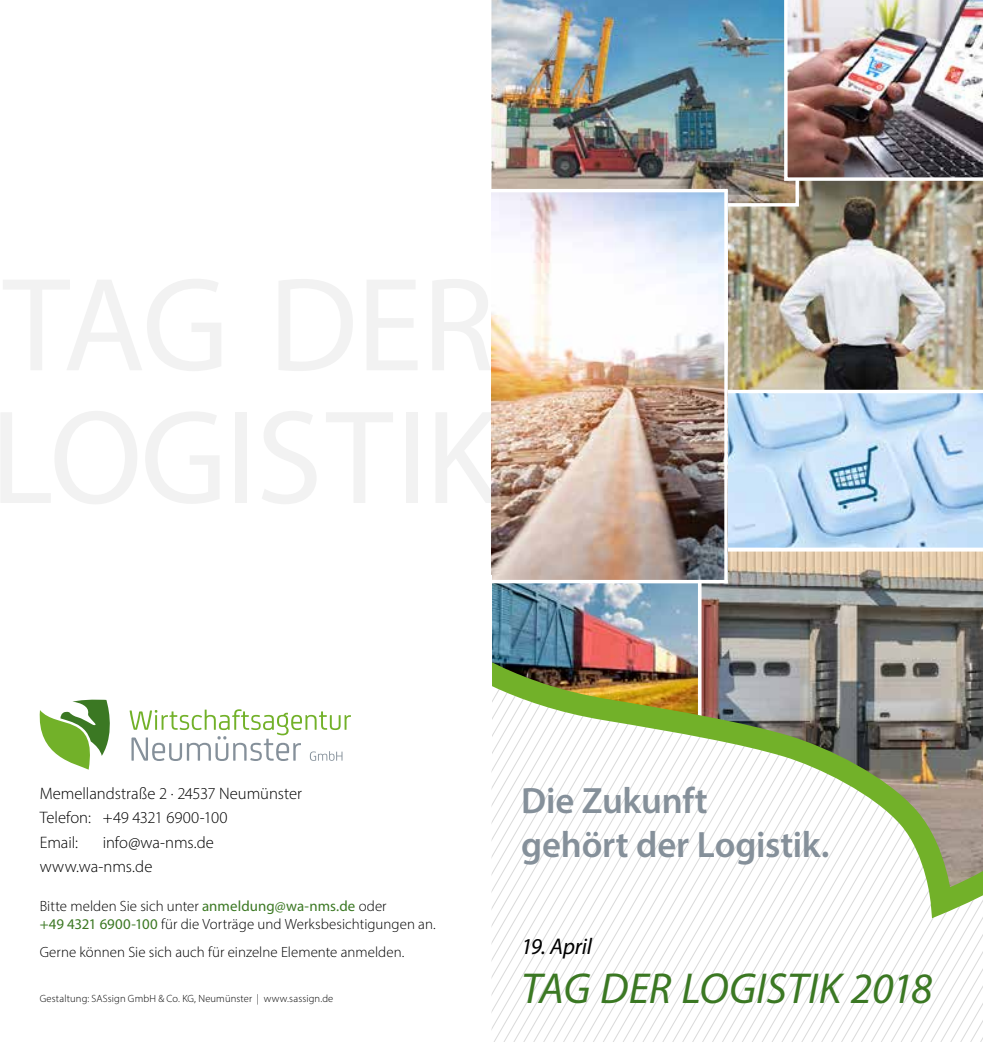
<style>
.page{position:relative;width:983px;height:1042px;background:#fff}
.page>*{position:absolute;margin:0;border:0;box-sizing:border-box;transform-origin:0 0}
.t1{font:italic 43.4px "Myriad Pro";color:#3b7823}
.t2{font:600 36.75px/44.1px "Myriad Pro";letter-spacing:-.01em;color:#85909a}
.t3{font:italic 22.75px "Myriad Pro";letter-spacing:-.01em;color:#000}
.t4{font:300 16.62px/24.5px "Myriad Pro";letter-spacing:-.005em;color:#000}
.t5{font:300 14.88px/17.8px "Myriad Pro";letter-spacing:.005em;color:#000}
.t6{font:300 10.5px "Myriad Pro";letter-spacing:.015em;color:#000}
.s1{font-weight:400;color:#3b7823}
</style>
<div class="page">
<img style="left:727px;top:181px;width:255px;height:209px">
<svg style="left:701px;top:551px;width:281px;height:55px;background:#b2a99b"></svg>
<img style="left:491px;top:0;width:307px;height:207px">
<svg style="left:727px;top:390px;width:255px;height:161px;background:#bed9f1"></svg>
<img style="left:492px;top:583px;width:205px;height:23px">
<img style="left:491px;top:192px;width:233px;height:388px">
<img style="left:784px;top:0;width:198px;height:181px">
<hr style="left:486px;top:189px;width:241px;height:3px;background:#fff">
<hr style="left:486px;top:580px;width:241px;height:3px;background:#fff">
<hr style="left:724px;top:191px;width:3px;height:392px;background:#fff">
<svg style="left:617px;top:924px;width:365px;height:118px"></svg>
<svg style="left:39px;top:699px;width:71px;height:70px"></svg>
<svg style="left:129px;top:709px;width:222px;height:52px"></svg>
<img style="left:491px;top:606px;width:491px;height:318px">
<h2 class="t2" style="left:521px;top:777px;width:310px">Die Zukunft<br>gehört der Logistik.</h2>
<p class="t4" style="left:40px;top:781px;width:264px">Memellandstraße 2 · 24537 Neumünster<br>Telefon: +49 4321 6900-100<br>Email:</p>
<p class="t4" style="left:40px;top:830px;width:176px;text-indent:63px">info@wa-nms.de www.wa-nms.de</p>
<p class="t5" style="left:40px;top:897px;width:397px">Bitte melden Sie sich unter <span class="s1">anmeldung@wa-nms.de</span> oder<br><span class="s1">+49 4321 6900-100</span> für die Vorträge und Werksbesichtigungen an.</p>
<p class="t5" style="left:40px;top:943px;width:366px">Gerne können Sie sich auch für einzelne Elemente anmelden.</p>
<h3 class="t3" style="left:521px;top:932px;width:72px">19. April</h3>
<h1 class="t1" style="left:521px;top:961px;width:412px">TAG DER LOGISTIK 2018</h1>
<p class="t6" style="left:40px;top:992px;width:295px">Gestaltung: SASsign GmbH &amp; Co. KG, Neumünster | www.sassign.de</p>
</div>
